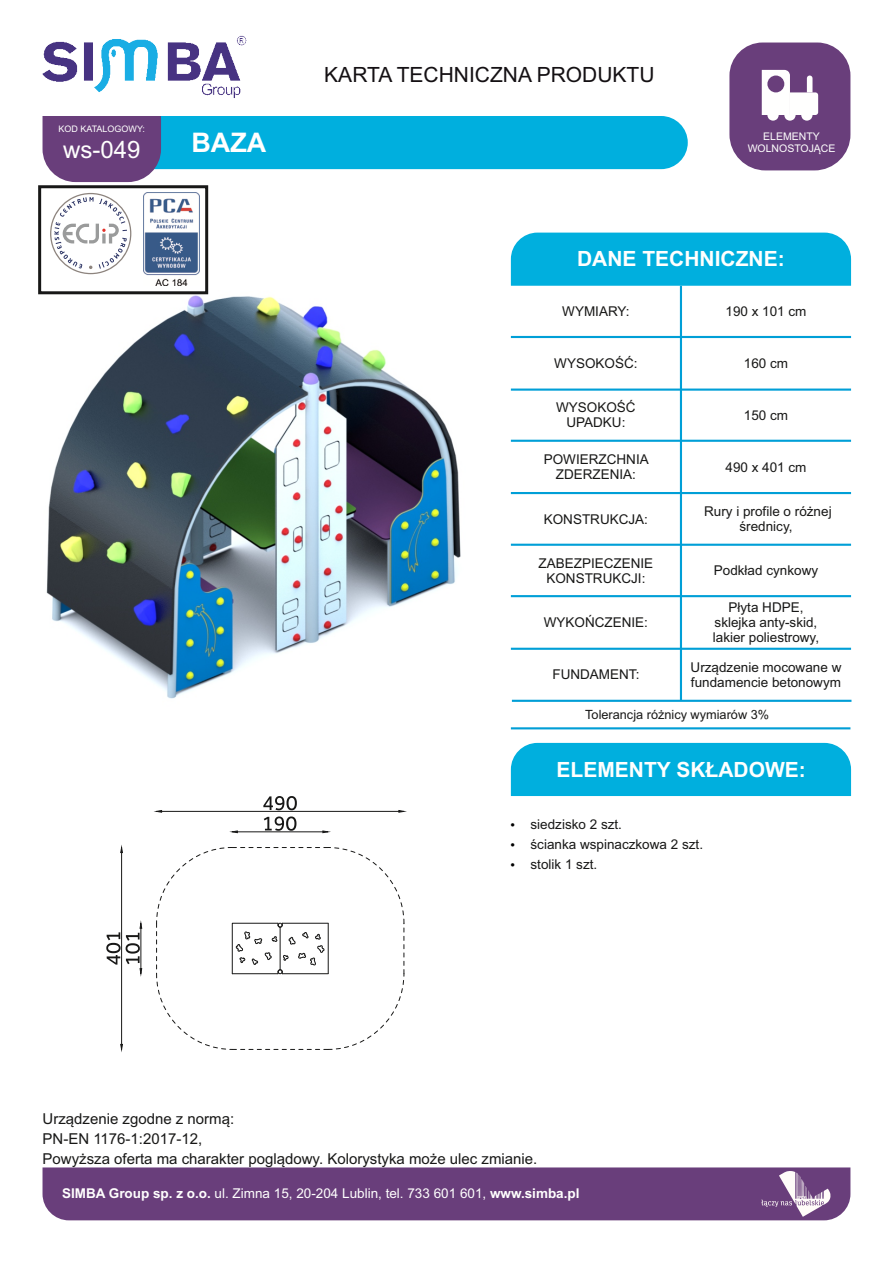
<style>
.page{position:relative;width:893px;height:1263px;background:#fff}
.page>*{position:absolute;margin:0;border:0;box-sizing:border-box;transform-origin:0 0}
.t1{font:700 27px "Arial";color:#fffffe}
.t2{font:24px "Arial";color:#fffffe}
.t3{font:700 21px "Arial";color:#fffffe}
.t4{font:21px "Arial";color:#141013}
.t5{font:15px/20.1px "Arial";color:#181817}
.t6{font:13.5px/15.1px "Arial";color:#181817;text-align:center}
.t7{font:13.5px "Arial";color:#fffffe}
.t8{font:12.75px "Arial";color:#181817}
.t9{font:10.5px "Arial";color:#fffffe}
.t10{font:9px "Arial";color:#fffffe}
.s1{font-weight:700}
</style>
<div class="page">
<div style="left:125px;top:116px;width:563px;height:53px;background:#00afde;border-radius:26px"></div>
<div style="left:43px;top:121px;width:118px;height:61px;background:#693e7b"></div>
<div style="left:511px;top:743px;width:340px;height:53px;background:#00afde"></div>
<div style="left:511px;top:233px;width:340px;height:53px;background:#00afde"></div>
<div style="left:729px;top:43px;width:121px;height:127px;background:#693e7b;border-radius:35px"></div>
<svg style="left:762px;top:70px;width:56px;height:51px"></svg>
<hr style="left:680px;top:286px;width:2px;height:414px;background:#009fd7">
<hr style="left:511px;top:648px;width:340px;height:2px;background:#009fd7">
<hr style="left:511px;top:595px;width:340px;height:2px;background:#009fd7">
<hr style="left:511px;top:544px;width:340px;height:2px;background:#009fd7">
<hr style="left:511px;top:492px;width:340px;height:2px;background:#009fd7">
<hr style="left:511px;top:440px;width:340px;height:2px;background:#009fd7">
<hr style="left:511px;top:388px;width:340px;height:3px;background:#009fd7">
<hr style="left:511px;top:336px;width:340px;height:2px;background:#009fd7">
<img style="left:38px;top:274px;width:423px;height:425px">
<svg style="left:156px;top:847px;width:249px;height:203px"></svg>
<hr style="left:237px;top:831px;width:86px;height:1px;background:#181817">
<svg style="left:264px;top:816px;width:32px;height:15px"></svg>
<hr style="left:162px;top:811px;width:237px;height:1px;background:#181817">
<svg style="left:156px;top:810px;width:6px;height:2px"></svg>
<svg style="left:263px;top:796px;width:34px;height:14px"></svg>
<hr style="left:121px;top:852px;width:1px;height:192px;background:#181817">
<svg style="left:106px;top:923px;width:36px;height:51px"></svg>
<div style="left:38px;top:185px;width:170px;height:109px;border:3px solid #181817"></div>
<svg style="left:50px;top:193px;width:81px;height:81px"></svg>
<img style="left:144px;top:192px;width:55px;height:94px">
<div style="left:43px;top:1167px;width:807px;height:53px;background:#693e7b"></div>
<hr style="left:512px;top:700px;width:339px;height:2px;background:#009ed6">
<hr style="left:511px;top:727px;width:339px;height:2px;background:#009ed6">
<img style="left:42px;top:35px;width:205px;height:86px">
<p class="t10" style="left:58px;top:125px;width:88px">KOD KATALOGOWY:</p>
<h2 class="t2" style="left:63px;top:140px;width:79px">ws-049</h2>
<h1 class="t1" style="left:191px;top:132px;width:76px">BAZA</h1>
<h3 class="t4" style="left:324px;top:66px;width:332px">KARTA TECHNICZNA PRODUKTU</h3>
<p class="t9" style="left:763px;top:132px;width:58px">ELEMENTY</p>
<p class="t9" style="left:748px;top:144px;width:89px">WOLNOSTOJĄCE</p>
<h3 class="t3" style="left:577px;top:251px;width:209px">DANE TECHNICZNE:</h3>
<p class="t6" style="left:562px;top:305px;width:69px">WYMIARY:</p>
<p class="t6" style="left:725px;top:305px;width:83px">190 x 101 cm</p>
<p class="t6" style="left:554px;top:357px;width:85px">WYSOKOŚĆ:</p>
<p class="t6" style="left:744px;top:357px;width:46px">160 cm</p>
<p class="t6" style="left:556px;top:401px;width:81px">WYSOKOŚĆ</p>
<p class="t6" style="left:566px;top:416px;width:61px">UPADKU:</p>
<p class="t6" style="left:744px;top:409px;width:46px">150 cm</p>
<p class="t6" style="left:544px;top:453px;width:107px">POWIERZCHNIA<br>ZDERZENIA:</p>
<p class="t6" style="left:725px;top:460px;width:83px">490 x 401 cm</p>
<p class="t6" style="left:544px;top:512px;width:106px">KONSTRUKCJA:</p>
<p class="t6" style="left:704px;top:505px;width:129px">Rury i profile o różnej średnicy,</p>
<p class="t6" style="left:538px;top:556px;width:116px">ZABEZPIECZENIE<br>KONSTRUKCJI:</p>
<p class="t6" style="left:714px;top:564px;width:106px">Podkład cynkowy</p>
<p class="t6" style="left:544px;top:616px;width:106px">WYKOŃCZENIE:</p>
<p class="t6" style="left:728px;top:601px;width:77px">Płyta HDPE,</p>
<p class="t6" style="left:713px;top:631px;width:108px">lakier poliestrowy,</p>
<p class="t6" style="left:715px;top:616px;width:104px">sklejka anty-skid,</p>
<p class="t6" style="left:552px;top:668px;width:89px">FUNDAMENT:</p>
<p class="t6" style="left:691px;top:661px;width:152px;text-align:left">Urządzenie mocowane w fundamencie betonowym</p>
<p class="t8" style="left:585px;top:710px;width:185px">Tolerancja różnicy wymiarów 3%</p>
<h3 class="t3" style="left:556px;top:761px;width:251px">ELEMENTY SKŁADOWE:</h3>
<p class="t6" style="left:530px;top:815px;width:174px;line-height:20.2px;text-align:left">siedzisko 2 szt.<br>ścianka wspinaczkowa 2 szt. stolik 1 szt.</p>
<p class="t5" style="left:43px;top:1110px;width:496px">Urządzenie zgodne z normą:<br>PN-EN 1176-1:2017-12,<br>Powyższa oferta ma charakter poglądowy. Kolorystyka może ulec zmianie.</p>
<p class="t7" style="left:62px;top:1188px;width:519px"><span class="s1">SIMBA Group sp. z o.o.</span> ul. Zimna 15, 20-204 Lublin, tel. 733 601 601, <span class="s1">www.simba.pl</span></p>
</div>
